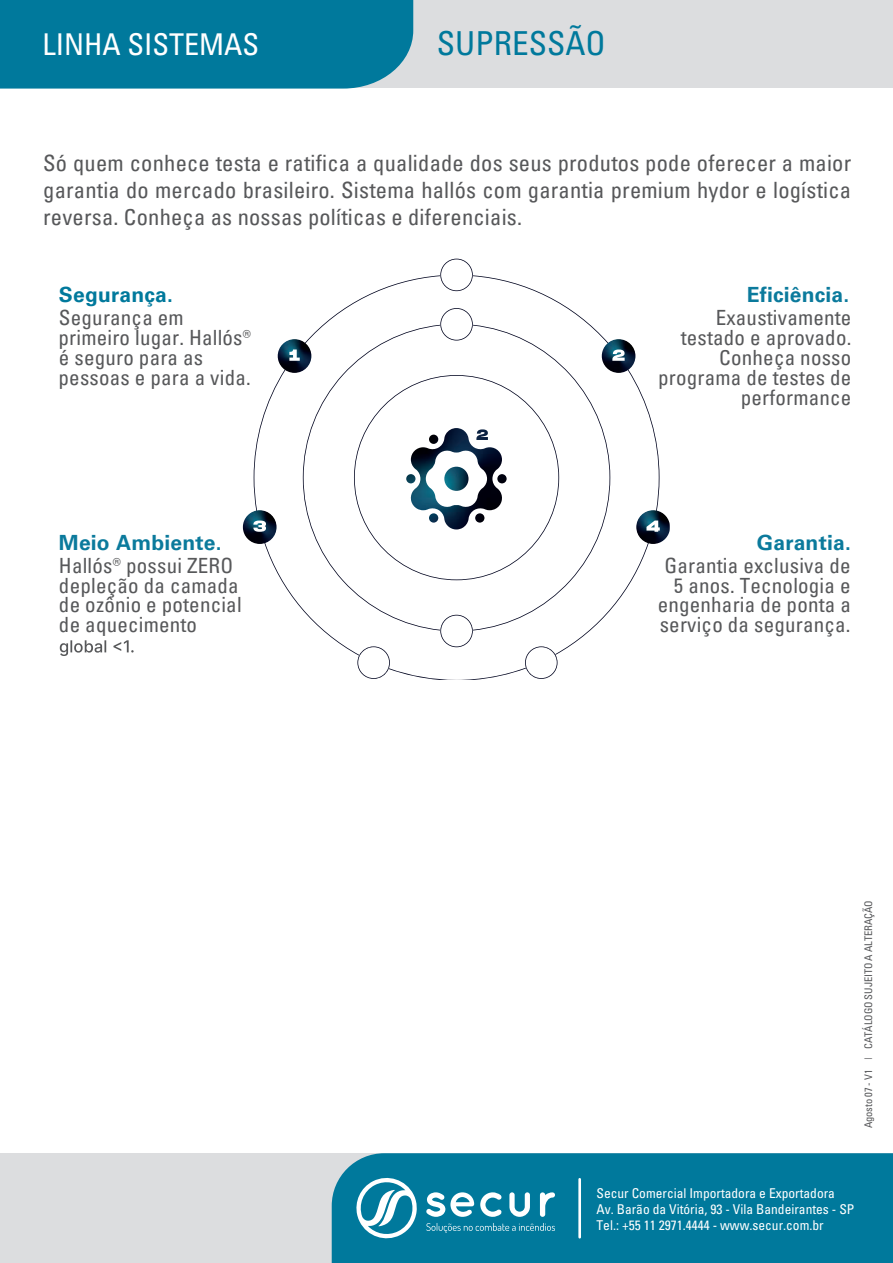
<style>
.page{position:relative;width:893px;height:1263px;background:#fff}
.page>*{position:absolute;margin:0;border:0;box-sizing:border-box;transform-origin:0 0}
.t1{font:condensed 33px "Univers";color:#00799c}
.t2{font:condensed 30px "Univers";color:#fff}
.t3{font:condensed 22.5px/27px "Univers";letter-spacing:.01em;color:#57585a;text-align:justify}
.t4{font:condensed 21px/20px "Univers";letter-spacing:.01em;color:#57585a}
.t5{font:700 21px "Univers";letter-spacing:.01em;color:#0b7a9c}
.t6{font:700 21px "Univers";letter-spacing:.01em;color:#00799c}
.t7{font:condensed 13.5px/16.2px "Univers";color:#fff}
.t8{font:condensed 10.5px "Univers";letter-spacing:-.01em;color:#57585a}
</style>
<div class="page">
<div style="left:0;top:1153px;width:893px;height:110px;background:#dcdddf"></div>
<div style="left:332px;top:1153px;width:561px;height:110px;background:#00799c"></div>
<svg style="left:354px;top:1174px;width:63px;height:68px;background:#4ea2ba"></svg>
<svg style="left:426px;top:1192px;width:129px;height:25px;background:#67afc4"></svg>
<svg style="left:426px;top:1223px;width:129px;height:10px"></svg>
<hr style="left:578px;top:1179px;width:3px;height:58px;background:#fff">
<div style="left:0;top:0;width:893px;height:88px;background:#dcdddf"></div>
<div style="left:0;top:0;width:413px;height:89px;background:#00799c"></div>
<svg style="left:60px;top:640px;width:74px;height:16px"></svg>
<svg style="left:243px;top:259px;width:426px;height:421px"></svg>
<h2 class="t2" style="left:43px;top:26px;width:218px">LINHA SISTEMAS</h2>
<h1 class="t1" style="left:437px;top:23px;width:170px">SUPRESSÃO</h1>
<p class="t3" style="left:43px;top:149px;width:809px">Só quem conhece testa e ratifica a qualidade dos seus produtos pode oferecer a maior garantia do mercado brasileiro. Sistema hallós com garantia premium hydor e logística reversa. Conheça as nossas políticas e diferenciais.</p>
<p class="t6" style="left:59px;top:282px;width:115px">Segurança.</p>
<p class="t4" style="left:59px;top:307px;width:194px">Segurança em primeiro lugar. Hallós® é seguro para as pessoas e para a vida.</p>
<p class="t5" style="left:59px;top:530px;width:164px">Meio Ambiente.</p>
<p class="t4" style="left:59px;top:555px;width:184px">Hallós® possui ZERO depleção da camada de ozônio e potencial de aquecimento</p>
<p class="t5" style="left:747px;top:282px;width:104px">Eficiência.</p>
<p class="t4" style="left:658px;top:307px;width:195px;text-align:right">Exaustivamente testado e aprovado.<br>Conheça nosso programa de testes de performance</p>
<p class="t5" style="left:757px;top:530px;width:95px">Garantia.</p>
<p class="t4" style="left:658px;top:554px;width:195px;text-align:right">Garantia exclusiva de<br>5 anos. Tecnologia e engenharia de ponta a serviço da segurança.</p>
<p class="t8" style="left:862px;top:1128px;width:230px;rotate:-90deg">Agosto 07 - V1 | CATÁLOGO SUJEITO A ALTERAÇÃO</p>
<p class="t7" style="left:596px;top:1184px;width:259px">Secur Comercial Importadora e Exportadora<br>Av. Barão da Vitória, 93 - Vila Bandeirantes - SP<br>Tel.: +55 11 2971.4444 - www.secur.com.br</p>
</div>
